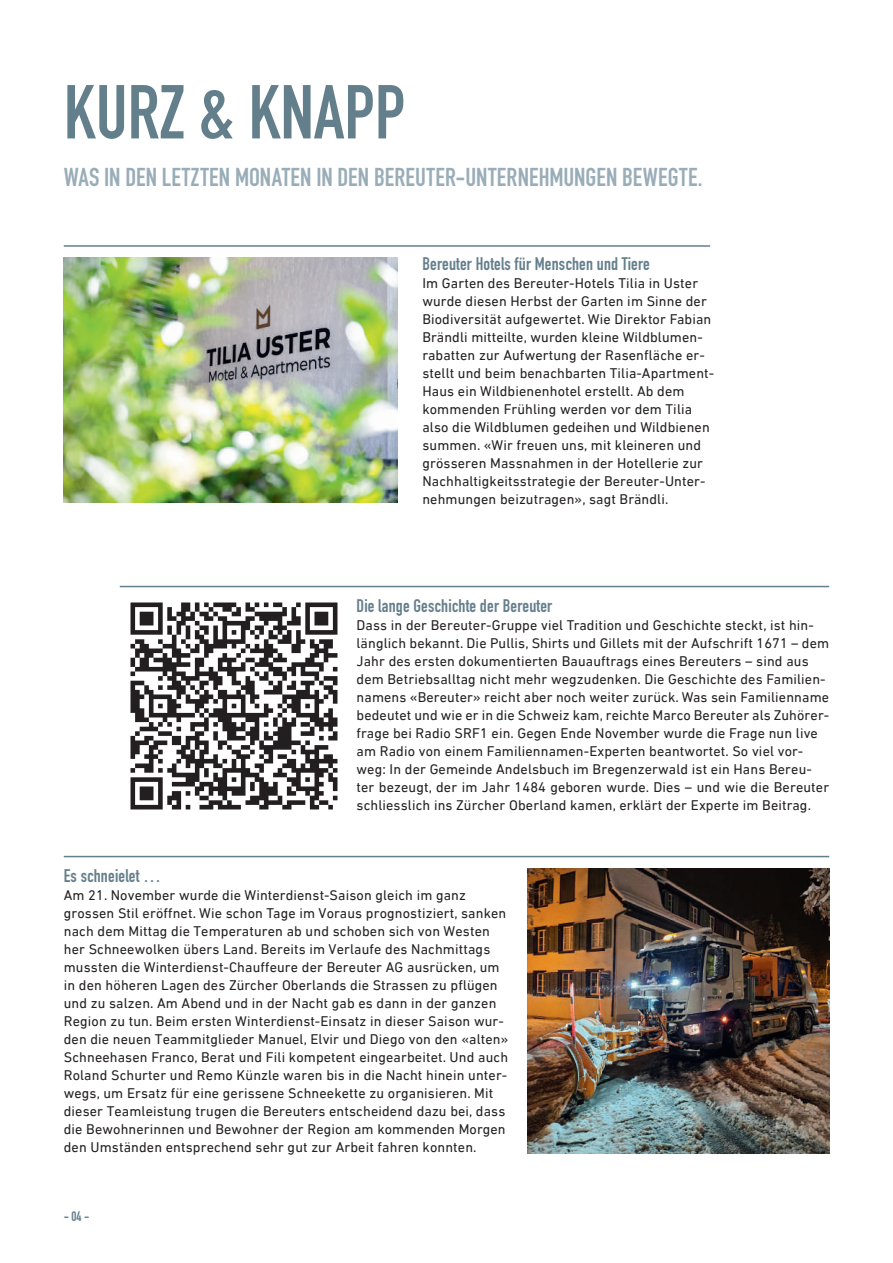
<style>
.page{position:relative;width:893px;height:1263px;background:#fff}
.page>*{position:absolute;margin:0;border:0;box-sizing:border-box;transform-origin:0 0}
.t1{font:700 75px "DIN Condensed";color:#647f8c}
.t2{font:700 25.5px "DIN Condensed";letter-spacing:.01em;color:#99adb8}
.t3{font:700 18px "DIN Condensed";letter-spacing:.01em;color:#647f8c}
.t4{font:14.25px/18px "DIN Next LT Pro";letter-spacing:.01em;color:#231f20}
.t5{font:700 13.5px "DIN Condensed";color:#647f8c}
</style>
<div class="page">
<hr style="left:64px;top:245px;width:646px;height:2px;background:#647f8c">
<hr style="left:120px;top:586px;width:709px;height:1px;background:#647f8c">
<img style="left:64px;top:257px;width:334px;height:245px">
<hr style="left:64px;top:856px;width:765px;height:1px;background:#647f8c">
<img style="left:527px;top:868px;width:302px;height:285px">
<img style="left:130px;top:602px;width:208px;height:208px">
<h1 class="t1" style="left:64px;top:62px;width:343px">KURZ &amp; KNAPP</h1>
<h2 class="t2" style="left:64px;top:160px;width:640px">WAS IN DEN LETZTEN MONATEN IN DEN BEREUTER-UNTERNEHMUNGEN BEWEGTE.</h2>
<p class="t3" style="left:422px;top:252px;width:229px">Bereuter Hotels für Menschen und Tiere</p>
<p class="t4" style="left:422px;top:274px;width:293px">Im Garten des Bereuter-Hotels Tilia in Uster wurde diesen Herbst der Garten im Sinne der Biodiversität aufgewertet. Wie Direktor Fabian Brändli mitteilte, wurden kleine Wildblumen&shy;rabatten zur Aufwertung der Rasenfläche er&shy;stellt und beim benachbarten Tilia-Apartment-Haus ein Wildbienenhotel erstellt. Ab dem kommenden Frühling werden vor dem Tilia also die Wildblumen gedeihen und Wildbienen summen. «Wir freuen uns, mit kleineren und grösseren Massnahmen in der Hotellerie zur Nachhaltigkeitsstrategie der Bereuter-Unter&shy;nehmungen beizutragen», sagt Brändli.</p>
<p class="t3" style="left:357px;top:594px;width:197px">Die lange Geschichte der Bereuter</p>
<p class="t4" style="left:357px;top:616px;width:474px">Dass in der Bereuter-Gruppe viel Tradition und Geschichte steckt, ist hin&shy;länglich bekannt. Die Pullis, Shirts und Gillets mit der Aufschrift 1671 – dem Jahr des ersten dokumentierten Bauauftrags eines Bereuters – sind aus dem Betriebsalltag nicht mehr wegzudenken. Die Geschichte des Familien&shy;namens «Bereuter» reicht aber noch weiter zurück. Was sein Familienname bedeutet und wie er in die Schweiz kam, reichte Marco Bereuter als Zuhörer&shy;frage bei Radio SRF1 ein. Gegen Ende November wurde die Frage nun live am Radio von einem Familiennamen-Experten beantwortet. So viel vor&shy;weg: In der Gemeinde Andelsbuch im Bregenzerwald ist ein Hans Bereu&shy;ter bezeugt, der im Jahr 1484 geboren wurde. Dies – und wie die Bereuter schliesslich ins Zürcher Oberland kamen, erklärt der Experte im Beitrag.</p>
<p class="t3" style="left:64px;top:864px;width:99px">Es schneielet …</p>
<p class="t4" style="left:64px;top:886px;width:446px">Am 21. November wurde die Winterdienst-Saison gleich im ganz grossen Stil eröffnet. Wie schon Tage im Voraus prognostiziert, sanken nach dem Mittag die Temperaturen ab und schoben sich von Westen her Schneewolken übers Land. Bereits im Verlaufe des Nachmittags mussten die Winterdienst-Chauffeure der Bereuter AG ausrücken, um in den höheren Lagen des Zürcher Oberlands die Strassen zu pflügen und zu salzen. Am Abend und in der Nacht gab es dann in der ganzen Region zu tun. Beim ersten Winterdienst-Einsatz in dieser Saison wur&shy;den die neuen Teammitglieder Manuel, Elvir und Diego von den «alten» Schneehasen Franco, Berat und Fili kompetent eingearbeitet. Und auch Roland Schurter und Remo Künzle waren bis in die Nacht hinein unter&shy;wegs, um Ersatz für eine gerissene Schneekette zu organisieren. Mit dieser Teamleistung trugen die Bereuters entscheidend dazu bei, dass die Bewohnerinnen und Bewohner der Region am kommenden Morgen den Umständen entsprechend sehr gut zur Arbeit fahren konnten.</p>
<p class="t5" style="left:64px;top:1207px;width:27px">- 04 -</p>
</div>
